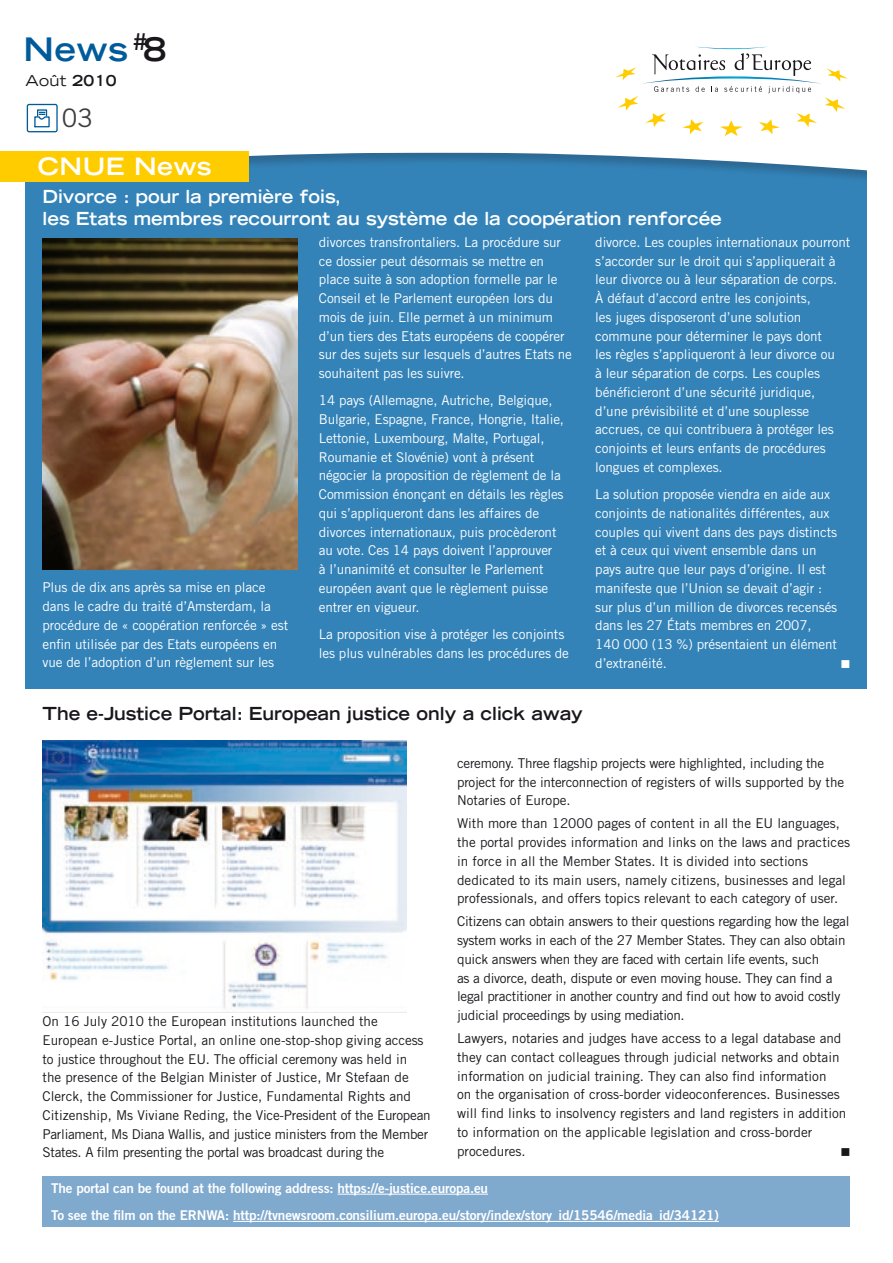
<style>
.page{position:relative;width:893px;height:1263px;background:#fff}
.page>*{position:absolute;margin:0;border:0;box-sizing:border-box;transform-origin:0 0}
.t1{font:700 expanded 32.4px "Trade Gothic LT Std";color:#005b9a}
.t2{font:25.5px "Trade Gothic LT Std";color:#3e3e40}
.t3{font:700 expanded 24px "Trade Gothic LT Std";letter-spacing:.02em;color:#fff}
.t4{font:700 expanded 18px/21.8px "Trade Gothic LT Std";color:#fff}
.t5{font:700 expanded 18px "Trade Gothic LT Std";color:#1a171c}
.t6{font:expanded 15px "Trade Gothic LT Std";color:#1a171c}
.t7{font:13.5px/18.8px "Trade Gothic LT Std";letter-spacing:-.01em;color:#fff}
.t8{font:13.5px/18.8px "Trade Gothic LT Std";color:#1a171c}
.t9{font:13.5px/18.8px "Trade Gothic LT Std";letter-spacing:-.02em;color:#1a171c}
.t10{font:13.5px/27.3px "Trade Gothic LT Std Bd 2";letter-spacing:-.01em;color:#fff}
.t11{font:13.5px "Wingdings";color:#1a171c}
.t12{font:13.5px "Wingdings";color:#fff}
.s1{color:#1a171c}
.s2{font-weight:700}
</style>
<div class="page">
<div style="left:26px;top:153px;width:848px;height:536px;background:#3383b9"></div>
<img style="left:43px;top:741px;width:363px;height:271px">
<img style="left:43px;top:238px;width:255px;height:332px">
<div style="left:43px;top:1176px;width:807px;height:51px;background:#80a9ce"></div>
<hr style="left:337px;top:1194px;width:151px;height:1px;background:#fff">
<hr style="left:233px;top:1221px;width:486px;height:1px;background:#fff">
<div style="left:25px;top:26px;width:868px;height:162px;background:#3383b9"></div>
<svg style="left:26px;top:27px;width:867px;height:147px;background:#e9f0f5"></svg>
<div style="left:867px;top:157px;width:26px;height:1106px;background:#fff"></div>
<svg style="left:615px;top:46px;width:233px;height:90px;background:#f4f3ec"></svg>
<div style="left:27px;top:104px;width:30px;height:28px;background:#fff;border-radius:2px"></div>
<div style="left:27px;top:104px;width:31px;height:28px;border:1px solid #005b9a;border-radius:2px"></div>
<svg style="left:37px;top:109px;width:10px;height:3px"></svg>
<svg style="left:34px;top:112px;width:16px;height:16px"></svg>
<div style="left:0;top:152px;width:248px;height:30px;background:#fc0"></div>
<h1 class="t1" style="left:23px;top:28px;width:145px">News <sup>#</sup><span class="s1">8</span></h1>
<p class="t6" style="left:26px;top:71px;width:93px">Août <span class="s2">2010</span></p>
<h2 class="t2" style="left:62px;top:102px;width:33px">03</h2>
<h3 class="t3" style="left:38px;top:150px;width:175px">CNUE News</h3>
<h3 class="t4" style="left:43px;top:185px;width:681px">Divorce : pour la première fois,<br>les Etats membres recourront au système de la coopération renforcée</h3>
<p class="t7" style="left:43px;top:578px;width:247px">Plus de dix ans après sa mise en place dans le cadre du traité d’Amsterdam, la procédure de « coopération renforcée » est enfin utilisée par des Etats européens en vue de l’adoption d’un règlement sur les</p>
<p class="t7" style="left:319px;top:232px;width:255px">divorces transfrontaliers. La procédure sur ce dossier peut désormais se mettre en place suite à son adoption formelle par le Conseil et le Parlement européen lors du mois de juin. Elle permet à un minimum d’un tiers des Etats européens de coopérer sur des sujets sur lesquels d’autres Etats ne souhaitent pas les suivre.</p>
<p class="t7" style="left:319px;top:391px;width:247px">14 pays (Allemagne, Autriche, Belgique, Bulgarie, Espagne, France, Hongrie, Italie, Lettonie, Luxembourg, Malte, Portugal, Roumanie et Slovénie) vont à présent négocier la proposition de règlement de la Commission énonçant en détails les règles qui s’appliqueront dans les affaires de divorces internationaux, puis procèderont au vote. Ces 14 pays doivent l’approuver<br>à l’unanimité et consulter le Parlement européen avant que le règlement puisse entrer en vigueur.</p>
<p class="t7" style="left:319px;top:624px;width:252px">La proposition vise à protéger les conjoints les plus vulnérables dans les procédures de</p>
<p class="t7" style="left:595px;top:232px;width:257px">divorce. Les couples internationaux pourront s’accorder sur le droit qui s’appliquerait à leur divorce ou à leur séparation de corps.<br>À défaut d’accord entre les conjoints,<br>les juges disposeront d’une solution commune pour déterminer le pays dont<br>les règles s’appliqueront à leur divorce ou<br>à leur séparation de corps. Les couples bénéficieront d’une sécurité juridique, d’une prévisibilité et d’une souplesse accrues, ce qui contribuera à protéger les conjoints et leurs enfants de procédures longues et complexes.</p>
<p class="t7" style="left:595px;top:485px;width:243px">La solution proposée viendra en aide aux conjoints de nationalités différentes, aux couples qui vivent dans des pays distincts et à ceux qui vivent ensemble dans un pays autre que leur pays d’origine. Il est manifeste que l’Union se devait d’agir : sur plus d’un million de divorces recensés dans les 27 États membres en 2007, 140 000 (13 %) présentaient un élément d’extranéité.</p>
<p class="t12" style="left:840px;top:657px;width:12px">■</p>
<h3 class="t5" style="left:43px;top:702px;width:542px">The e-Justice Portal: European justice only a click away</h3>
<p class="t8" style="left:43px;top:1012px;width:390px">On 16 July 2010 the European institutions launched the European e-Justice Portal, an online one-stop-shop giving access to justice throughout the EU. The official ceremony was held in<br>the presence of the Belgian Minister of Justice, Mr Stefaan de Clerck, the Commissioner for Justice, Fundamental Rights and Citizenship, Ms Viviane Reding, the Vice-President of the European Parliament, Ms Diana Wallis, and justice ministers from the Member States. A film presenting the portal was broadcast during the</p>
<p class="t9" style="left:457px;top:753px;width:389px">ceremony. Three flagship projects were highlighted, including the project for the interconnection of registers of wills supported by the<br>Notaries of Europe.</p>
<p class="t8" style="left:457px;top:814px;width:394px">With more than 12000 pages of content in all the EU languages, the portal provides information and links on the laws and practices in force in all the Member States. It is divided into sections dedicated to its main users, namely citizens, businesses and legal professionals, and offers topics relevant to each category of user.</p>
<p class="t9" style="left:457px;top:912px;width:394px">Citizens can obtain answers to their questions regarding how the legal system works in each of the 27 Member States. They can also obtain quick answers when they are faced with certain life events, such<br>as a divorce, death, dispute or even moving house. They can find a legal practitioner in another country and find out how to avoid costly judicial proceedings by using mediation.</p>
<p class="t8" style="left:457px;top:1029px;width:391px">Lawyers, notaries and judges have access to a legal database and they can contact colleagues through judicial networks and obtain information on judicial training. They can also find information<br>on the organisation of cross-border videoconferences. Businesses will find links to insolvency registers and land registers in addition to information on the applicable legislation and cross-border procedures.</p>
<p class="t11" style="left:840px;top:1145px;width:12px">■</p>
<p class="t10" style="left:51px;top:1174px;width:669px">The portal can be found at the following address: https://e-justice.europa.eu<br>To see the film on the ERNWA: http://tvnewsroom.consilium.europa.eu/story/index/story_id/15546/media_id/34121)</p>
</div>
